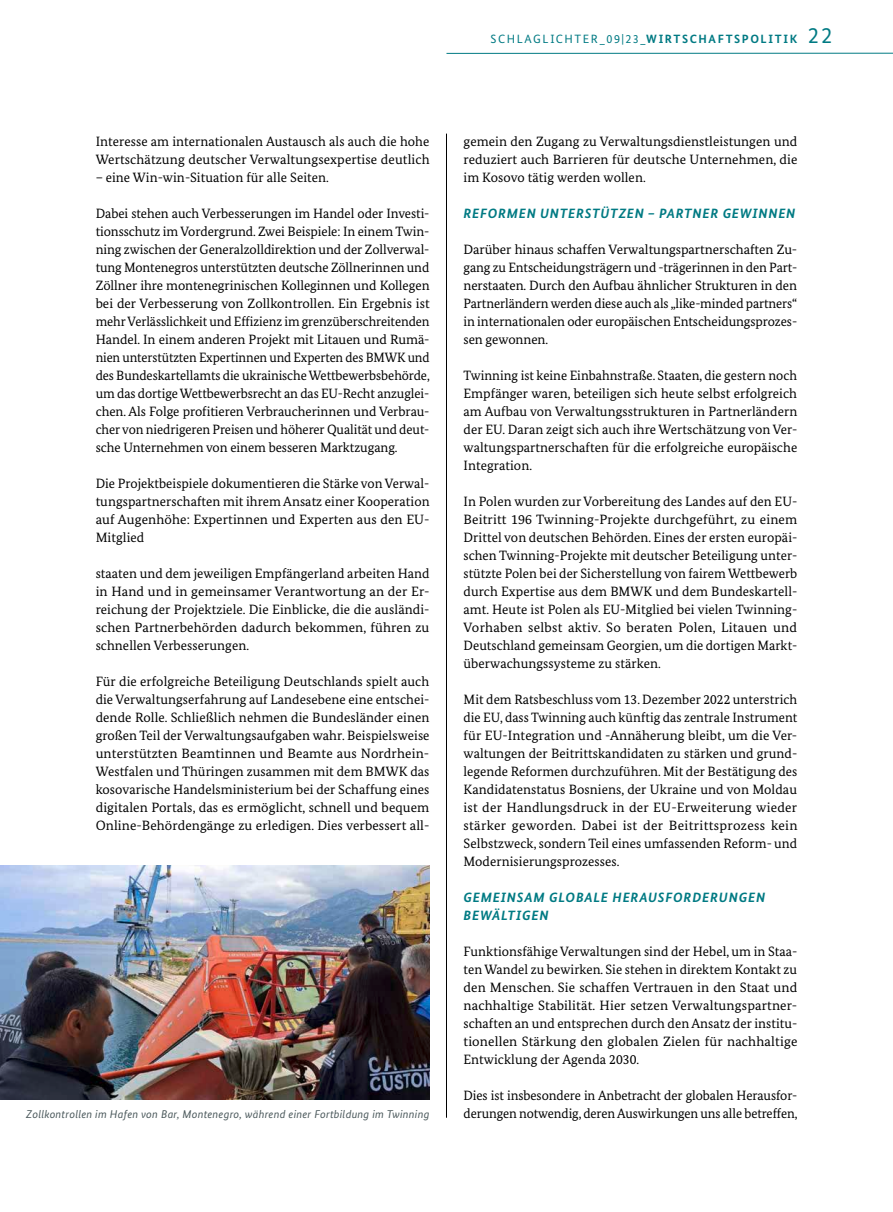
<style>
.page{position:relative;width:893px;height:1212px;background:#fff}
.page>*{position:absolute;margin:0;border:0;box-sizing:border-box;transform-origin:0 0}
.t1{font:13.5px/18px "Bundes Serif";letter-spacing:.005em;color:#000;text-align:justify}
.t2{font:italic 700 13.5px/18px "Bundes Sans";letter-spacing:.055em;color:#007a83}
.t3{font:12px "Bundes Sans";letter-spacing:.13em;color:#007a83}
.t4{font:italic 11.25px "Bundes Sans";letter-spacing:.02em;color:#4b595c}
.s1{font-weight:700}
.s2{font-size:22.5px}
</style>
<div class="page">
<hr style="left:446px;top:53px;width:447px;height:1px;background:#007a83">
<hr style="left:446px;top:134px;width:1px;height:984px;background:#000">
<img style="left:0;top:866px;width:429px;height:234px">
<p class="t3" style="left:491px;top:31px;width:343px">SCHLAGLICHTER_09|23_<span class="s1">WIRTSCHAFTSPOLITIK</span> <span class="s2">22</span></p>
<p class="t1" style="left:96px;top:132px;width:335px">Interesse am internationalen Austausch als auch die hohe<br>Wertschätzung deutscher Verwaltungsexpertise deutlich</p>
<p class="t1" style="left:96px;top:168px;width:235px">– eine Win-win-Situation für alle Seiten.</p>
<p class="t1" style="left:96px;top:204px;width:336px">Dabei stehen auch Verbesserungen im Handel oder Investi&shy;tionsschutz im Vordergrund. Zwei Beispiele: In einem Twin&shy;ning zwischen der Generalzolldirektion und der Zollverwal&shy;tung Montenegros unterstützten deutsche Zöllnerinnen und Zöllner ihre montenegrinischen Kolleginnen und Kollegen bei der Verbesserung von Zollkontrollen. Ein Ergebnis ist mehr Verlässlichkeit und Effizienz im grenzüberschreitenden Handel. In einem anderen Projekt mit Litauen und Rumä&shy;nien unterstützten Expertinnen und Experten des BMWK und des Bundeskartellamts die ukrainische Wettbewerbsbehörde, um das dortige Wettbewerbsrecht an das EU-Recht anzuglei&shy;chen. Als Folge profitieren Verbraucherinnen und Verbrau&shy;cher von niedrigeren Preisen und höherer Qualität und deut&shy;sche Unternehmen von einem besseren Marktzugang.</p>
<p class="t1" style="left:96px;top:474px;width:335px">Die Projektbeispiele dokumentieren die Stärke von Verwal&shy;tungspartnerschaften mit ihrem Ansatz einer Kooperation auf Augenhöhe: Expertinnen und Experten aus den EU-Mitglied</p>
<p class="t1" style="left:96px;top:564px;width:335px">staaten und dem jeweiligen Empfängerland arbeiten Hand in Hand und in gemeinsamer Verantwortung an der Er&shy;reichung der Projektziele. Die Einblicke, die die ausländi&shy;schen Partnerbehörden dadurch bekommen, führen zu schnellen Verbesserungen.</p>
<p class="t1" style="left:96px;top:672px;width:335px">Für die erfolgreiche Beteiligung Deutschlands spielt auch die Verwaltungserfahrung auf Landesebene eine entschei&shy;dende Rolle. Schließlich nehmen die Bundesländer einen großen Teil der Verwaltungsaufgaben wahr. Beispielsweise unterstützten Beamtinnen und Beamte aus Nordrhein-Westfalen und Thüringen zusammen mit dem BMWK das kosovarische Handelsministerium bei der Schaffung eines digitalen Portals, das es ermöglicht, schnell und bequem Online-Behördengänge zu erledigen. Dies verbessert all-</p>
<p class="t4" style="left:26px;top:1107px;width:405px">Zollkontrollen im Hafen von Bar, Montenegro, während einer Fortbildung im Twinning</p>
<p class="t1" style="left:463px;top:132px;width:335px">gemein den Zugang zu Verwaltungsdienstleistungen und reduziert auch Barrieren für deutsche Unternehmen, die im Kosovo tätig werden wollen.</p>
<p class="t2" style="left:464px;top:204px;width:333px">REFORMEN UNTERSTÜTZEN – PARTNER GEWINNEN</p>
<p class="t1" style="left:463px;top:240px;width:335px">Darüber hinaus schaffen Verwaltungspartnerschaften Zu&shy;gang zu Entscheidungsträgern und -trägerinnen in den Part&shy;nerstaaten. Durch den Aufbau ähnlicher Strukturen in den Partnerländern werden diese auch als „like-minded partners“ in internationalen oder europäischen Entscheidungsprozes&shy;sen gewonnen.</p>
<p class="t1" style="left:463px;top:366px;width:335px">Twinning ist keine Einbahnstraße. Staaten, die gestern noch Empfänger waren, beteiligen sich heute selbst erfolgreich am Aufbau von Verwaltungsstrukturen in Partnerländern der EU. Daran zeigt sich auch ihre Wertschätzung von Ver&shy;waltungspartnerschaften für die erfolgreiche europäische Integration.</p>
<p class="t1" style="left:463px;top:492px;width:335px">In Polen wurden zur Vorbereitung des Landes auf den EU-Beitritt 196 Twinning-Projekte durchgeführt, zu einem Drittel von deutschen Behörden. Eines der ersten europäi&shy;schen Twinning-Projekte mit deutscher Beteiligung unter&shy;stützte Polen bei der Sicherstellung von fairem Wettbewerb durch Expertise aus dem BMWK und dem Bundeskartell&shy;amt. Heute ist Polen als EU-Mitglied bei vielen Twinning-Vorhaben selbst aktiv. So beraten Polen, Litauen und Deutschland gemeinsam Georgien, um die dortigen Markt&shy;überwachungssysteme zu stärken.</p>
<p class="t1" style="left:463px;top:690px;width:335px">Mit dem Ratsbeschluss vom 13. Dezember 2022 unterstrich die EU, dass Twinning auch künftig das zentrale Instrument für EU-Integration und -Annäherung bleibt, um die Ver&shy;waltungen der Beitrittskandidaten zu stärken und grund&shy;legende Reformen durchzuführen. Mit der Bestätigung des Kandidatenstatus Bosniens, der Ukraine und von Moldau ist der Handlungsdruck in der EU-Erweiterung wieder stärker geworden. Dabei ist der Beitrittsprozess kein Selbstzweck, sondern Teil eines umfassenden Reform- und Modernisierungsprozesses.</p>
<p class="t2" style="left:464px;top:888px;width:303px">GEMEINSAM GLOBALE HERAUSFORDERUNGEN<br>BEWÄLTIGEN</p>
<p class="t1" style="left:463px;top:942px;width:335px">Funktionsfähige Verwaltungen sind der Hebel, um in Staa&shy;ten Wandel zu bewirken. Sie stehen in direktem Kontakt zu den Menschen. Sie schaffen Vertrauen in den Staat und nachhaltige Stabilität. Hier setzen Verwaltungspartner&shy;schaften an und entsprechen durch den Ansatz der institu&shy;tionellen Stärkung den globalen Zielen für nachhaltige Entwicklung der Agenda 2030.</p>
<p class="t1" style="left:463px;top:1086px;width:335px">Dies ist insbesondere in Anbetracht der globalen Herausfor&shy;derungen notwendig, deren Auswirkungen uns alle betreffen,</p>
</div>
